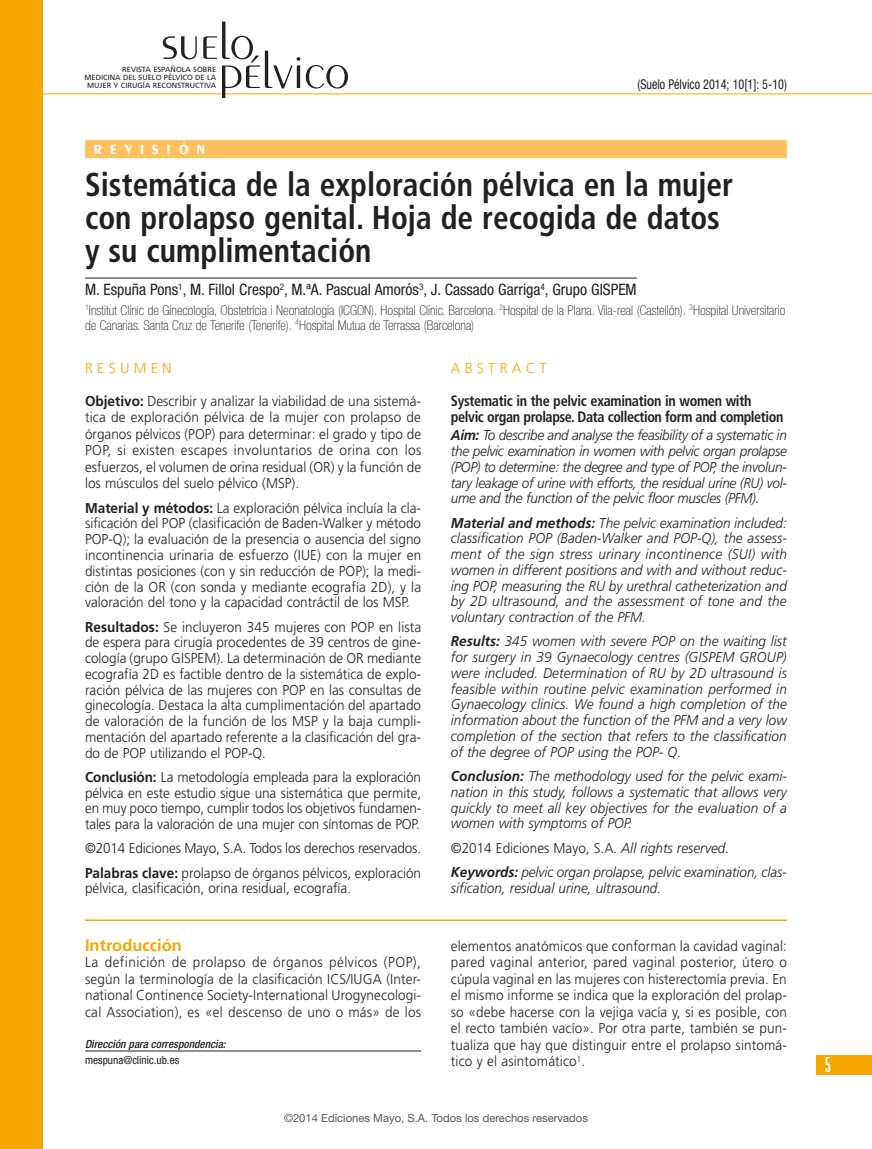
<style>
.page{position:relative;width:872px;height:1149px;background:#fff}
.page>*{position:absolute;margin:0;border:0;box-sizing:border-box;transform-origin:0 0}
.t1{font:300 52.2px "Peignot LT Std";color:#231f20}
.t2{font:700 condensed 33px/33px "Frutiger LT Std";color:#231f20;scale:.95 1}
.t3{font:700 condensed 18px "Briem Akademi Std";color:#fff}
.t4{font:700 16.5px "Frutiger LT Std";color:#f6a800}
.t5{font:condensed 15.75px "Helvetica Neue LT Std";color:#231f20}
.t6{font:700 condensed 15px/16.5px "Frutiger LT Std";letter-spacing:-.03em;color:#231f20;scale:.95 1}
.t7{font:300 14.25px/15.8px "Frutiger LT Std";color:#231f20;text-align:justify;scale:.95 1}
.t8{font:italic 300 14.25px/15.8px "Frutiger LT Std";color:#231f20;text-align:justify;scale:.95 1}
.t9{font:300 14.25px "Frutiger LT Std";letter-spacing:.3em;color:#f6a800}
.t10{font:700 14.25px "Peignot LT Std";letter-spacing:.6em;color:#fff;scale:.9 1}
.t11{font:100 condensed 13.5px/15px "Helvetica Neue LT Std";color:#231f20}
.t12{font:condensed 13.5px "Helvetica Neue LT Std";color:#231f20;scale:.9 1}
.t13{font:11.25px "Helvetica Neue LT Std";color:#57585a}
.t14{font:italic 500 condensed 11.25px/16.2px "Helvetica Neue LT Std";color:#231f20}
.t15{font:7.5px/8.2px "Frutiger LT Std";color:#231f20;text-align:right}
.s1{font-weight:700}
.s2{font-style:normal}
.s3{font-weight:400;font-style:normal}
</style>
<div class="page">
<div style="left:816px;top:1055px;width:56px;height:19px;background:#f6a800"></div>
<div style="left:0;top:0;width:43px;height:1148px;background:#f6a800"></div>
<hr style="left:0;top:94px;width:872px;height:1px;background:#f6a800">
<hr style="left:85px;top:1050px;width:336px;height:1px;background:#231f20">
<div style="left:85px;top:140px;width:702px;height:18px;background:#ffc160"></div>
<hr style="left:85px;top:278px;width:551px;height:1px;background:#231f20">
<hr style="left:85px;top:919px;width:702px;height:1px;background:#f6a800">
<p class="t1" style="left:161px;top:12px;width:94px">suelo</p>
<p class="t1" style="left:218px;top:41px;width:132px">pélvico</p>
<p class="t15" style="left:84px;top:65px;width:133px">REVISTA ESPAÑOLA SOBRE<br>MEDICINA DEL SUELO PÉLVICO DE LA<br>MUJER Y CIRUGÍA RECONSTRUCTIVA</p>
<p class="t12" style="left:637px;top:76px;width:168px">(Suelo Pélvico 2014; 10[1]: 5-10)</p>
<p class="t10" style="left:94px;top:141px;width:125px">REVISIÓN</p>
<p class="t2" style="left:85px;top:168px;width:684px">Sistemática de la exploración pélvica en la mujer con prolapso genital. Hoja de recogida de datos y su cumplimentación</p>
<p class="t5" style="left:85px;top:280px;width:553px">M. Espuña Pons<sup>1</sup>, M. Fillol Crespo<sup>2</sup>, M.ªA. Pascual Amorós<sup>3</sup>, J. Cassado Garriga<sup>4</sup>, Grupo GISPEM</p>
<p class="t11" style="left:85px;top:302px;width:702px"><sup>1</sup>Institut Clínic de Ginecologia, Obstetrícia i Neonatologia (ICGON). Hospital Clínic. Barcelona. <sup>2</sup>Hospital de la Plana. Vila-real (Castellón). <sup>3</sup>Hospital Universitario de Canarias. Santa Cruz de Tenerife (Tenerife). <sup>4</sup>Hospital Mutua de Terrassa (Barcelona)</p>
<p class="t9" style="left:85px;top:360px;width:88px">RESUMEN</p>
<p class="t7" style="left:85px;top:393px;width:355px;line-height:16.5px"><span class="s1">Objetivo:</span> Describir y analizar la viabilidad de una sistemá&shy;tica de exploración pélvica de la mujer con prolapso de órganos pélvicos (POP) para determinar: el grado y tipo de POP, si existen escapes involuntarios de orina con los esfuerzos, el volumen de orina residual (OR) y la función de los músculos del suelo pélvico (MSP).</p>
<p class="t7" style="left:85px;top:500px;width:355px"><span class="s1">Material y métodos:</span> La exploración pélvica incluía la cla&shy;sificación del POP (clasificación de Baden-Walker y método POP-Q); la evaluación de la presencia o ausencia del signo incontinencia urinaria de esfuerzo (IUE) con la mujer en distintas posiciones (con y sin reducción de POP); la medi&shy;ción de la OR (con sonda y mediante ecografía 2D), y la valoración del tono y la capacidad contráctil de los MSP.</p>
<p class="t7" style="left:85px;top:618px;width:355px"><span class="s1">Resultados:</span> Se incluyeron 345 mujeres con POP en lista de espera para cirugía procedentes de 39 centros de gine&shy;cología (grupo GISPEM). La determinación de OR mediante ecografía 2D es factible dentro de la sistemática de explo&shy;ración pélvica de las mujeres con POP en las consultas de ginecología. Destaca la alta cumplimentación del apartado de valoración de la función de los MSP y la baja cumpli&shy;mentación del apartado referente a la clasificación del gra&shy;do de POP utilizando el POP-Q.</p>
<p class="t7" style="left:85px;top:769px;width:355px"><span class="s1">Conclusión:</span> La metodología empleada para la exploración pélvica en este estudio sigue una sistemática q ue permite, en muy poco tiempo, cumplir todos los objetivos fundamen&shy;tales para la valoración de una mujer con síntomas de POP.</p>
<p class="t7" style="left:85px;top:836px;width:355px;line-height:24.3px">©2014 Ediciones Mayo, S.A. Todos los derechos reservados.<br><span class="s1">Palabras clave:</span> prolapso de órganos pélvicos, exploración</p>
<p class="t7" style="left:85px;top:880px;width:281px">pélvica, clasificación, orina residual, ecografía.</p>
<p class="t9" style="left:451px;top:360px;width:97px">ABSTRACT</p>
<p class="t6" style="left:451px;top:392px;width:351px">Systematic in the pelvic examination in women with pelvic organ prolapse. Data collection form and completion</p>
<p class="t8" style="left:451px;top:427px;width:355px"><span class="s1">Aim:</span> To describe and analyse the feasibility of a systematic in the pelvic examination in women with pelvic organ prolapse (POP) to determine: the degree and type of POP, the involun&shy;tary leakage of urine with efforts, the residual urine (RU) vol&shy;ume and the function of the pelvic floor muscles (PFM).</p>
<p class="t8" style="left:451px;top:515px;width:355px"><span class="s1">Material and methods:</span> The pelvic examination included: classification POP (Baden-Walker and POP-Q), the assess&shy;ment of the sign stress urinary incontinence (SUI) with women in different positions and with and without reduc&shy;ing POP, measuring the RU by urethral catheterization and by 2D ultrasound, and the assessment of tone and the voluntary contraction of the PFM.</p>
<p class="t8" style="left:451px;top:633px;width:355px"><span class="s1">Results:</span> 345 women with severe POP on the waiting list for surgery in 39 Gynaecology centres (GISPEM GROUP) were included. Determination of RU by 2D ultrasound is feasible within routine pelvic examination performed in Gynaecology clinics. We found a high completion of the information about the function of the PFM and a very low completion of the section that refers to the classification of the degree of POP using the POP- Q.</p>
<p class="t8" style="left:451px;top:768px;width:355px"><span class="s1">Conclusion:</span> The methodology used for the pelvic exami&shy;nation in this study, follows a systematic that allows very quickly to meet all key objectives for the evaluation of a women with symptoms of POP.</p>
<p class="t8" style="left:451px;top:835px;width:355px;line-height:24.3px"><span class="s2">©2014 Ediciones Mayo, S.A.</span> All rights reserved.<br><span class="s1">Keywords:</span> pelvic organ prolapse, pelvic examination, clas-</p>
<p class="t8" style="left:451px;top:879px;width:223px">sification, residual urine, ultrasound.</p>
<p class="t4" style="left:85px;top:935px;width:98px">Introducción</p>
<p class="t7" style="left:85px;top:954px;width:355px;line-height:16.5px">La definición de prolapso de órganos pélvicos (POP), según la terminología de la clasificación ICS/IUGA (Inter&shy;national Continence Society-International Urogynecologi&shy;cal Association), es «el descenso de uno o más» de los</p>
<p class="t14" style="left:85px;top:1035px;width:142px">Dirección para correspondencia: <span class="s3">mespuna@clinic.ub.es</span></p>
<p class="t7" style="left:451px;top:937px;width:355px;line-height:16.5px">elementos anatómicos que conforman la cavidad vaginal: pared vaginal anterior, pared vaginal posterior, útero o cúpula vaginal en las mujeres con histerectomía previa. En el mismo informe se indica que la exploración del prolap&shy;so «debe hacerse con la vejiga vacía y, si es posible, con el recto también vacío». Por otra parte, también se pun&shy;tualiza que hay que distinguir entre el prolapso sintomá&shy;tico y el asintomático<sup>1</sup>.</p>
<p class="t13" style="left:284px;top:1111px;width:305px">©2014 Ediciones Mayo, S.A. Todos los derechos reservados</p>
<p class="t3" style="left:825px;top:1054px;width:7px">5</p>
</div>
